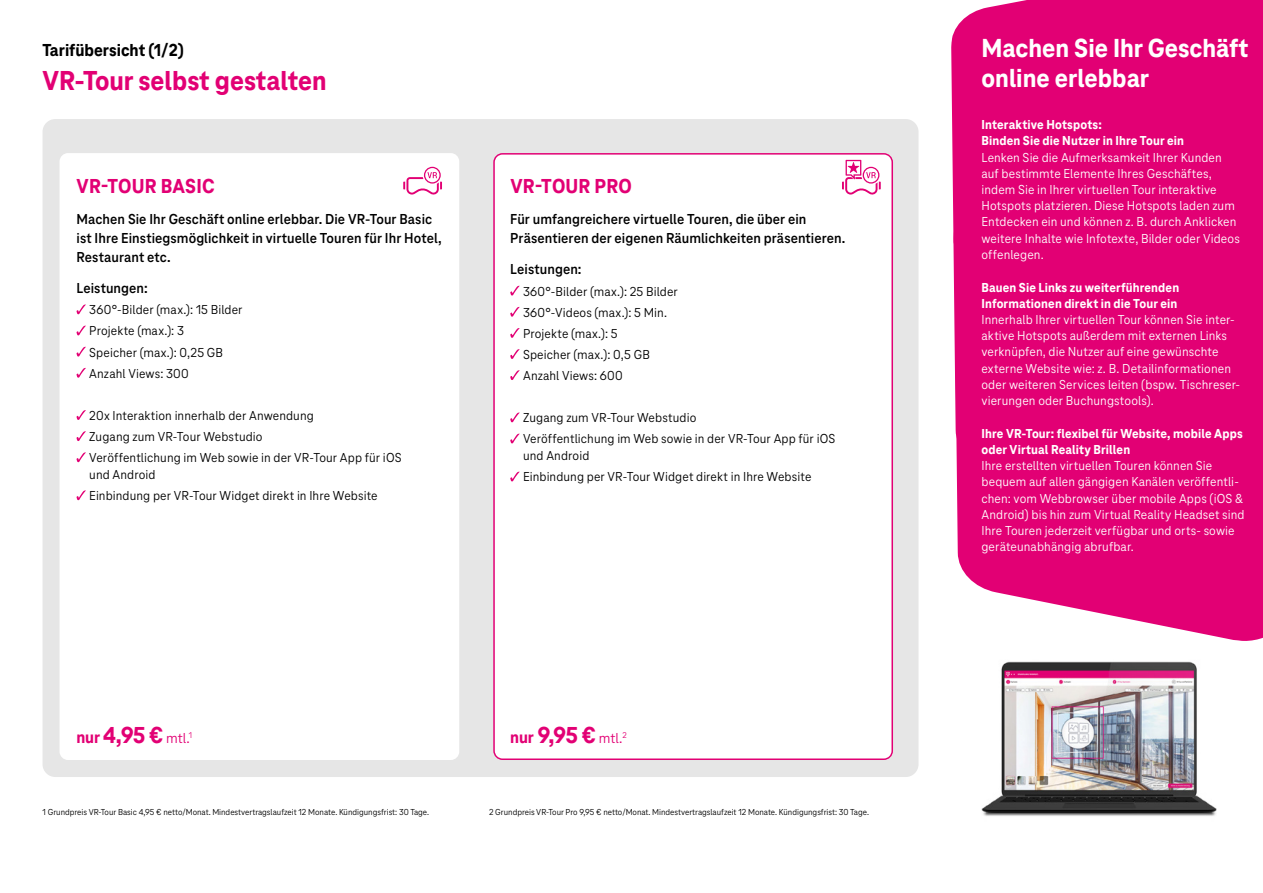
<style>
.page{position:relative;width:1263px;height:893px;background:#fff}
.page>*{position:absolute;margin:0;border:0;box-sizing:border-box;transform-origin:0 0}
.t1{font:800 28.5px "Tele Neo";color:#e20074}
.t2{font:800 27.15px/30px "Tele Neo";color:#fff}
.t3{font:800 24px "Tele Neo";color:#e20074}
.t4{font:800 21px "Tele Neo";letter-spacing:.01em;color:#e20074}
.t5{font:800 18px "Tele Neo";color:#000}
.t6{font:700 15px/18.8px "Tele Neo";letter-spacing:.005em;color:#000}
.t7{font:13.5px/16.2px "Tele Neo";letter-spacing:.01em;color:#fff}
.t8{font:13.5px/21.1px "Tele Neo";letter-spacing:.01em;color:#000}
.t9{font:800 13.5px/16.2px "Tele Neo";letter-spacing:.01em;color:#fff}
.t10{font:9px "Tele Neo";color:#000}
.s1{font-size:17.55px}
.s2{font-weight:400;font-size:15px}
</style>
<div class="page">
<div style="left:43px;top:119px;width:875px;height:658px;background:#e6e6e6;border-radius:13px"></div>
<div style="left:60px;top:153px;width:399px;height:607px;background:#fff;border-radius:9px"></div>
<div style="left:493px;top:153px;width:400px;height:607px;background:#fff"></div>
<svg style="left:77px;top:304px;width:9px;height:10px"></svg>
<svg style="left:77px;top:326px;width:9px;height:9px"></svg>
<svg style="left:77px;top:347px;width:9px;height:10px"></svg>
<svg style="left:77px;top:368px;width:9px;height:10px"></svg>
<svg style="left:77px;top:410px;width:9px;height:10px"></svg>
<svg style="left:77px;top:431px;width:9px;height:10px"></svg>
<svg style="left:77px;top:452px;width:9px;height:10px"></svg>
<svg style="left:77px;top:490px;width:9px;height:10px"></svg>
<svg style="left:510px;top:286px;width:10px;height:9px"></svg>
<svg style="left:510px;top:307px;width:10px;height:10px"></svg>
<svg style="left:510px;top:328px;width:10px;height:10px"></svg>
<svg style="left:510px;top:349px;width:10px;height:10px"></svg>
<svg style="left:510px;top:370px;width:10px;height:10px"></svg>
<svg style="left:510px;top:412px;width:10px;height:10px"></svg>
<svg style="left:510px;top:434px;width:10px;height:9px"></svg>
<svg style="left:510px;top:472px;width:10px;height:9px"></svg>
<svg style="left:842px;top:160px;width:39px;height:35px"></svg>
<div style="left:951px;top:0;width:312px;height:185px;background:#e20074"></div>
<div style="left:952px;top:185px;width:311px;height:123px;background:#e20074"></div>
<svg style="left:954px;top:308px;width:309px;height:333px;background:#e41680"></svg>
<svg style="left:403px;top:167px;width:39px;height:28px"></svg>
<img style="left:981px;top:661px;width:235px;height:155px">
<h3 class="t5" style="left:43px;top:40px;width:143px">Tarifübersicht (1/2)</h3>
<h1 class="t1" style="left:43px;top:65px;width:285px">VR-Tour selbst gestalten</h1>
<h3 class="t4" style="left:77px;top:174px;width:139px">VR-TOUR BASIC</h3>
<p class="t6" style="left:77px;top:210px;width:367px">Machen Sie Ihr Geschäft online erlebbar. Die VR-Tour Basic ist Ihre Einstiegsmöglichkeit in virtuelle Touren für Ihr Hotel,<br>Restaurant etc.</p>
<p class="t6" style="left:77px;top:279px;width:73px">Leistungen:</p>
<p class="t8" style="left:89px;top:299px;width:155px">360°-Bilder (max.): 15 Bilder<br>Projekte (max.): 3<br>Speicher (max.): 0,25 GB<br>Anzahl Views: 300</p>
<p class="t8" style="left:89px;top:405px;width:314px">20x Interaktion innerhalb der Anwendung<br>Zugang zum VR-Tour Webstudio<br>Veröffentlichung im Web sowie in der VR-Tour App für iOS</p>
<p class="t8" style="left:89px;top:464px;width:290px">und Android<br>Einbindung per VR-Tour Widget direkt in Ihre Website</p>
<h3 class="t4" style="left:510px;top:174px;width:123px">VR-TOUR PRO</h3>
<p class="t6" style="left:510px;top:210px;width:337px">Für umfangreichere virtuelle Touren, die über ein<br>Präsentieren der eigenen Räumlichkeiten präsentieren.</p>
<p class="t6" style="left:510px;top:260px;width:73px">Leistungen:</p>
<p class="t8" style="left:523px;top:281px;width:156px">360°-Bilder (max.): 25 Bilder<br>360°-Videos (max.): 5 Min.<br>Projekte (max.): 5<br>Speicher (max.): 0,5 GB<br>Anzahl Views: 600</p>
<p class="t8" style="left:523px;top:407px;width:314px">Zugang zum VR-Tour Webstudio<br>Veröffentlichung im Web sowie in der VR-Tour App für iOS</p>
<p class="t8" style="left:523px;top:445px;width:290px">und Android<br>Einbindung per VR-Tour Widget direkt in Ihre Website</p>
<h3 class="t3" style="left:77px;top:722px;width:117px"><span class="s1">nur</span> 4,95 € <span class="s2">mtl.</span><sup>1</sup></h3>
<h3 class="t3" style="left:510px;top:722px;width:118px"><span class="s1">nur</span> 9,95 € <span class="s2">mtl.</span><sup>2</sup></h3>
<p class="t10" style="left:43px;top:807px;width:388px">1 Grundpreis VR-Tour Basic 4,95 € netto/Monat. Mindestvertragslaufzeit 12 Monate. Kündigungsfrist: 30 Tage.</p>
<p class="t10" style="left:489px;top:807px;width:381px">2 Grundpreis VR-Tour Pro 9,95 € netto/Monat. Mindestvertragslaufzeit 12 Monate. Kündigungsfrist: 30 Tage.</p>
<h2 class="t2" style="left:981px;top:33px;width:268px">Machen Sie Ihr Geschäft online erlebbar</h2>
<p class="t9" style="left:981px;top:117px;width:204px">Interaktive Hotspots:<br>Binden Sie die Nutzer in Ihre Tour ein</p>
<p class="t7" style="left:981px;top:149px;width:260px">Lenken Sie die Aufmerksamkeit Ihrer Kunden auf bestimmte Elemente Ihres Geschäftes, indem Sie in Ihrer virtuellen Tour interaktive Hotspots platzieren. Diese Hotspots laden zum Entdecken ein und können z. B. durch Anklicken weitere Inhalte wie Infotexte, Bilder oder Videos offenlegen.</p>
<p class="t9" style="left:981px;top:279px;width:199px">Bauen Sie Links zu weiterführenden<br>Informationen direkt in die Tour ein</p>
<p class="t7" style="left:981px;top:312px;width:260px">Innerhalb Ihrer virtuellen Tour können Sie inter&shy;aktive Hotspots außerdem mit externen Links verknüpfen, die Nutzer auf eine gewünschte externe Website wie: z. B. Detailinformationen oder weiteren Services leiten (bspw. Tischreser&shy;vierungen oder Buchungstools).</p>
<p class="t9" style="left:981px;top:425px;width:263px">Ihre VR-Tour: flexibel für Website, mobile Apps oder Virtual Reality Brillen</p>
<p class="t7" style="left:981px;top:458px;width:265px">Ihre erstellten virtuellen Touren können Sie bequem auf allen gängigen Kanälen veröffentli&shy;chen: vom Webbrowser über mobile Apps (iOS &amp; Android) bis hin zum Virtual Reality Headset sind Ihre Touren jederzeit verfügbar und orts- sowie geräteunabhängig abrufbar.</p>
</div>
